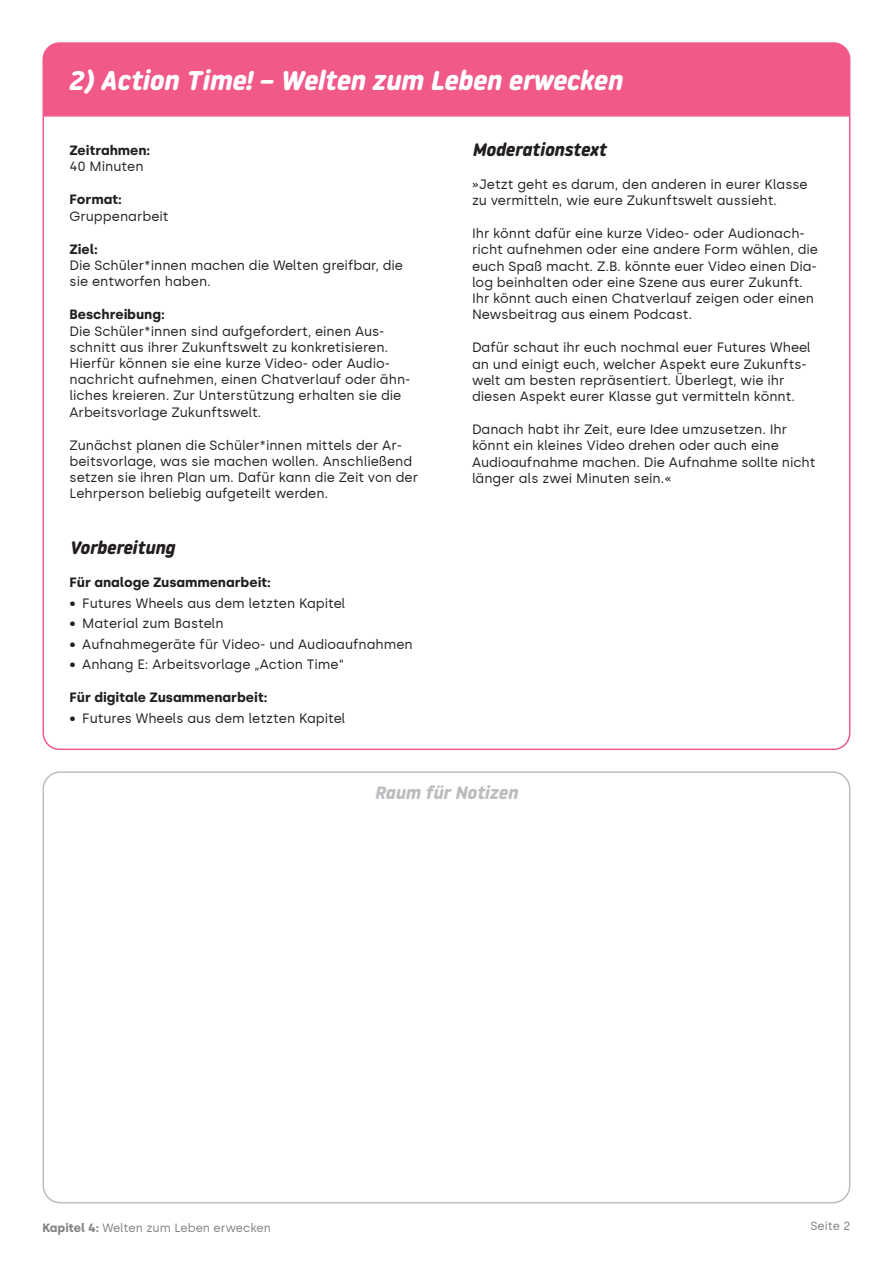
<style>
.page{position:relative;width:893px;height:1263px;background:#fff}
.page>*{position:absolute;margin:0;border:0;box-sizing:border-box;transform-origin:0 0}
.t1{font:italic 700 27px "Noway Round";color:#fff}
.t2{font:italic 700 18px "Noway Round";color:#231f20}
.t3{font:italic 700 18px "Noway Round";color:#bcbdc0}
.Body{font:13.5px/16.2px "Silka";color:#231f20}
.t4{font:700 13.5px "Silka";color:#231f20}
.t5{font:12px "Silka";color:#808285}
.s1{font-weight:700}
</style>
<div class="page">
<svg style="left:42px;top:114px;width:809px;height:637px"></svg>
<div style="left:43px;top:42px;width:807px;height:73px;background:#f05988"></div>
<div style="left:43px;top:771px;width:807px;height:432px;border:2px solid #bcbdc0;border-radius:17px"></div>
<p class="t1" style="left:68px;top:64px;width:555px">2) Action Time! – Welten zum Leben erwecken</p>
<p class="t4" style="left:70px;top:142px;width:82px">Zeitrahmen:</p>
<p class="Body" style="left:70px;top:158px;width:76px">40 Minuten</p>
<p class="t4" style="left:70px;top:192px;width:54px">Format:</p>
<p class="Body" style="left:70px;top:208px;width:101px">Gruppenarbeit</p>
<p class="t4" style="left:70px;top:241px;width:30px">Ziel:</p>
<p class="Body" style="left:70px;top:257px;width:335px">Die Schüler*innen machen die Welten greifbar, die sie entworfen haben.</p>
<p class="t4" style="left:70px;top:307px;width:97px">Beschreibung:</p>
<p class="Body" style="left:70px;top:323px;width:342px">Die Schüler*innen sind aufgefordert, einen Aus&shy;schnitt aus ihrer Zukunftswelt zu konkretisieren.<br>Hierfür können sie eine kurze Video- oder Audio&shy;nachricht aufnehmen, einen Chatverlauf oder ähn&shy;liches kreieren. Zur Unterstützung erhalten sie die Arbeitsvorlage Zukunftswelt.</p>
<p class="Body" style="left:70px;top:437px;width:350px">Zunächst planen die Schüler*innen mittels der Ar&shy;beitsvorlage, was sie machen wollen. Anschließend setzen sie ihren Plan um. Dafür kann die Zeit von der Lehrperson beliebig aufgeteilt werden.</p>
<p class="t2" style="left:70px;top:537px;width:107px">Vorbereitung</p>
<p class="t4" style="left:70px;top:574px;width:203px">Für analoge Zusammenarbeit:</p>
<p class="Body" style="left:70px;top:595px;width:278px">• Futures Wheels aus dem letzten Kapitel</p>
<p class="Body" style="left:70px;top:615px;width:156px">• Material zum Basteln</p>
<p class="Body" style="left:70px;top:636px;width:345px">• Aufnahmegeräte für Video- und Audioaufnahmen</p>
<p class="Body" style="left:70px;top:656px;width:276px">• Anhang E: Arbeitsvorlage „Action Time“</p>
<p class="t4" style="left:70px;top:689px;width:199px">Für digitale Zusammenarbeit:</p>
<p class="Body" style="left:70px;top:710px;width:278px">• Futures Wheels aus dem letzten Kapitel</p>
<p class="t2" style="left:472px;top:139px;width:136px">Moderationstext</p>
<p class="Body" style="left:472px;top:176px;width:337px">»Jetzt geht es darum, den anderen in eurer Klasse zu vermitteln, wie eure Zukunftswelt aussieht.</p>
<p class="Body" style="left:472px;top:225px;width:348px">Ihr könnt dafür eine kurze Video- oder Audionach&shy;richt aufnehmen oder eine andere Form wählen, die euch Spaß macht. Z.B. könnte euer Video einen Dia&shy;log beinhalten oder eine Szene aus eurer Zukunft.<br>Ihr könnt auch einen Chatverlauf zeigen oder einen Newsbeitrag aus einem Podcast.</p>
<p class="Body" style="left:472px;top:340px;width:340px">Dafür schaut ihr euch nochmal euer Futures Wheel an und einigt euch, welcher Aspekt eure Zukunfts&shy;welt am besten repräsentiert. Überlegt, wie ihr diesen Aspekt eurer Klasse gut vermitteln könnt.</p>
<p class="Body" style="left:472px;top:421px;width:345px">Danach habt ihr Zeit, eure Idee umzusetzen. Ihr könnt ein kleines Video drehen oder auch eine Audioaufnahme machen. Die Aufnahme sollte nicht länger als zwei Minuten sein.«</p>
<p class="t3" style="left:375px;top:782px;width:144px">Raum für Notizen</p>
<p class="t5" style="left:43px;top:1220px;width:230px"><span class="s1">Kapitel 4:</span> Welten zum Leben erwecken</p>
<p class="t5" style="left:810px;top:1219px;width:42px">Seite 2</p>
</div>
